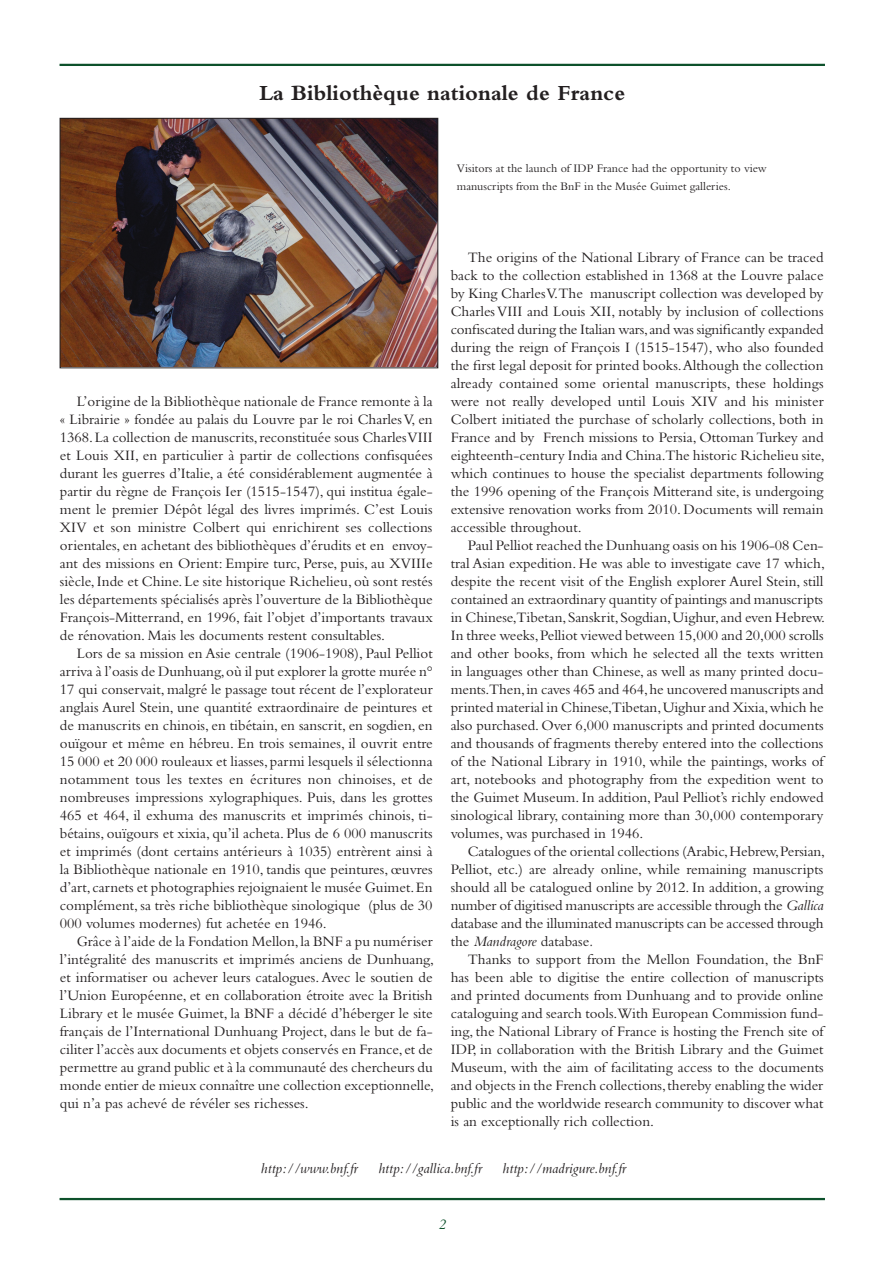
<style>
.page{position:relative;width:893px;height:1263px;background:#fff}
.page>*{position:absolute;margin:0;border:0;box-sizing:border-box;transform-origin:0 0}
.t1{font:700 22.5px "Bembo";color:#231f20}
.t2{font:15px/18px "Bembo";color:#231f20;text-align:justify}
.t3{font:italic 15px "Bembo";color:#231f20}
.t4{font:italic 15px "Bembo";color:#0d512b}
.t5{font:12px/18px "Bembo";color:#231f20}
.s1{font-style:italic}
</style>
<div class="page">
<hr style="left:60px;top:1198px;width:765px;height:2px;background:#0d512b">
<hr style="left:60px;top:64px;width:765px;height:2px;background:#0d512b">
<img style="left:62px;top:120px;width:374px;height:246px">
<div style="left:60px;top:118px;width:378px;height:250px;border:1px solid #231f20"></div>
<h1 class="t1" style="left:259px;top:80px;width:367px">La Bibliothèque nationale de France</h1>
<p class="t5" style="left:457px;top:159px;width:311px">Visitors at the launch of IDP France had the opportunity to view manuscripts from the BnF in the Musée Guimet galleries.</p>
<p class="t2" style="left:60px;top:392px;width:374px;text-indent:17px">L’origine de la Bibliothèque nationale de France remonte à la « Librairie » fondée au palais du Louvre par le roi Charles V, en 1368. La collection de manuscrits, reconstituée sous Charles VIII et Louis XII, en particulier à partir de collections confisquées durant les guerres d’Italie, a été considérablement augmentée à partir du règne de François Ier (1515-1547), qui institua égale&shy;ment le premier Dépôt légal des livres imprimés. C’est Louis XIV et son ministre Colbert qui enrichirent ses collections orientales, en achetant des bibliothèques d’érudits et en envoy&shy;ant des missions en Orient: Empire turc, Perse, puis, au XVIIIe siècle, Inde et Chine. Le site historique Richelieu, où sont restés les départements spécialisés après l’ouverture de la Bibliothèque François-Mitterrand, en 1996, fait l’objet d’importants travaux de rénovation. Mais les documents restent consultables.</p>
<p class="t2" style="left:60px;top:644px;width:375px;text-indent:17px">Lors de sa mission en Asie centrale (1906-1908), Paul Pelliot arriva à l’oasis de Dunhuang, où il put explorer la grotte murée n° 17 qui conservait, malgré le passage tout récent de l’explorateur anglais Aurel Stein, une quantité extraordinaire de peintures et de manuscrits en chinois, en tibétain, en sanscrit, en sogdien, en ouïgour et même en hébreu. En trois semaines, il ouvrit entre 15 000 et 20 000 rouleaux et liasses, parmi lesquels il sélectionna notamment tous les textes en écritures non chinoises, et de nombreuses impressions xylographiques. Puis, dans les grottes 465 et 464, il exhuma des manuscrits et imprimés chinois, ti&shy;bétains, ouïgours et xixia, qu’il acheta. Plus de 6 000 manuscrits et imprimés (dont certains antérieurs à 1035) entrèrent ainsi à la Bibliothèque nationale en 1910, tandis que peintures, œuvres d’art, carnets et photographies rejoignaient le musée Guimet. En complément, sa très riche bibliothèque sinologique (plus de 30<br>000 volumes modernes) fut achetée en 1946.</p>
<p class="t2" style="left:60px;top:932px;width:376px;text-indent:17px">Grâce à l’aide de la Fondation Mellon, la BNF a pu numériser l’intégralité des manuscrits et imprimés anciens de Dunhuang, et informatiser ou achever leurs catalogues. Avec le soutien de l’Union Européenne, et en collaboration étroite avec la British Library et le musée Guimet, la BNF a décidé d’héberger le site français de l’International Dunhuang Project, dans le but de fa&shy;ciliter l’accès aux documents et objets conservés en France, et de permettre au grand public et à la communauté des chercheurs du monde entier de mieux connaître une collection exceptionnelle, qui n’a pas achevé de révéler ses richesses.</p>
<p class="t2" style="left:451px;top:248px;width:376px;text-indent:17px">The origins of the National Library of France can be traced back to the collection established in 1368 at the Louvre palace by King Charles V.The manuscript collection was developed by Charles VIII and Louis XII, notably by inclusion of collections confiscated during the Italian wars, and was significantly expanded during the reign of François I (1515-1547), who also founded the first legal deposit for printed books. Although the collection already contained some oriental manuscripts, these holdings were not really developed until Louis XIV and his minister Colbert initiated the purchase of scholarly collections, both in France and by French missions to Persia, Ottoman Turkey and eighteenth-century India and China.The historic Richelieu site, which continues to house the specialist departments following the 1996 opening of the François Mitterand site, is undergoing extensive renovation works from 2010. Documents will remain accessible throughout.</p>
<p class="t2" style="left:451px;top:536px;width:376px;text-align:left;text-indent:17px">Paul Pelliot reached the Dunhuang oasis on his 1906-08 Cen&shy;tral Asian expedition. He was able to investigate cave 17 which, despite the recent visit of the English explorer Aurel Stein, still contained an extraordinary quantity of paintings and manuscripts in Chinese,Tibetan, Sanskrit, Sogdian, Uighur, and even Hebrew.<br>In three weeks, Pelliot viewed between 15,000 and 20,000 scrolls and other books, from which he selected all the texts written in languages other than Chinese, as well as many printed docu&shy;ments.Then, in caves 465 and 464, he uncovered manuscripts and printed material in Chinese,Tibetan, Uighur and Xixia, which he also purchased. Over 6,000 manuscripts and printed documents and thousands of fragments thereby entered into the collections of the National Library in 1910, while the paintings, works of art, notebooks and photography from the expedition went to the Guimet Museum. In addition, Paul Pelliot’s richly endowed sinological library, containing more than 30,000 contemporary volumes, was purchased in 1946.</p>
<p class="t2" style="left:451px;top:842px;width:376px;text-align:left;text-indent:17px">Catalogues of the oriental collections (Arabic, Hebrew, Persian, Pelliot, etc.) are already online, while remaining manuscripts should all be catalogued online by 2012. In addition, a growing number of digitised manuscripts are accessible through the <span class="s1">Gallica </span>database and the illuminated manuscripts can be accessed through the <span class="s1">Mandragore</span> database<span class="s1">.</span></p>
<p class="t2" style="left:451px;top:950px;width:374px;text-indent:17px">Thanks to support from the Mellon Foundation, the BnF has been able to digitise the entire collection of manuscripts and printed documents from Dunhuang and to provide online cataloguing and search tools.With European Commission fund&shy;ing, the National Library of France is hosting the French site of IDP, in collaboration with the British Library and the Guimet Museum, with the aim of facilitating access to the documents and objects in the French collections, thereby enabling the wider public and the worldwide research community to discover what is an exceptionally rich collection.</p>
<p class="t3" style="left:261px;top:1159px;width:98px">http://www.bnf.fr</p>
<p class="t3" style="left:378px;top:1159px;width:105px">http://gallica.bnf.fr</p>
<p class="t3" style="left:503px;top:1159px;width:125px">http://madrigure.bnf.fr</p>
<p class="t4" style="left:438px;top:1215px;width:9px">2</p>
</div>
